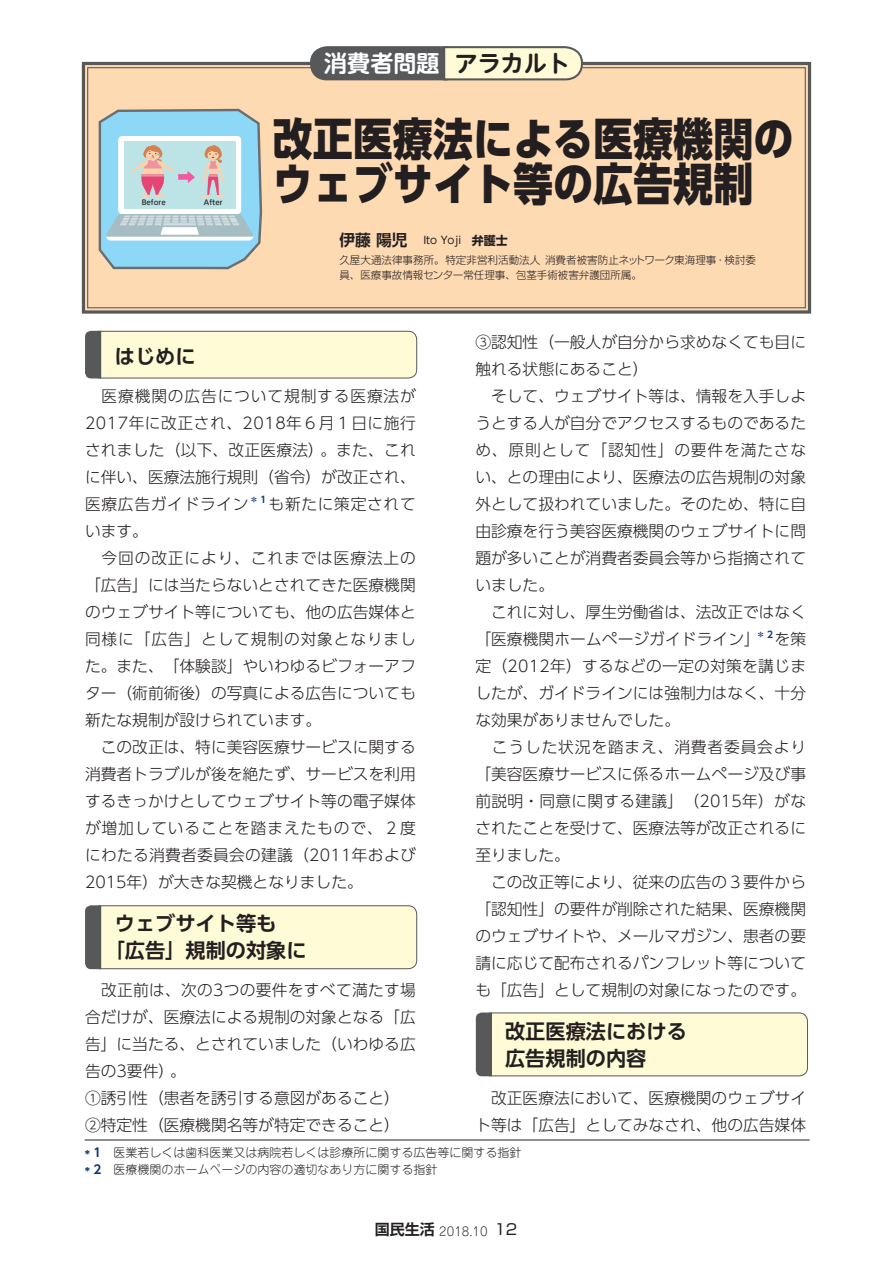
<style>
.page{position:relative;width:893px;height:1263px;background:#fff}
.page>*{position:absolute;margin:0;border:0;box-sizing:border-box;transform-origin:0 0}
.t1{font:800 45px/45px "UD Shin Go Pro";color:#231f20;scale:.89 1}
.t2{font:700 23.1px "UD Shin M Go Pro De";color:#fff}
.t3{font:700 20.25px/27px "UD Shin Go Pro De";color:#231f20}
.t4{font:300 15.75px/27px "UD Shin Go Pro";color:#231f20}
.t5{font:300 15.75px "UD Shin Go Pro";letter-spacing:.045em;color:#231f20}
.t6{font:300 12px/16.5px "Jun 101 Pro";color:#231f20}
.t7{font:300 10.5px/15px "Shin Go Pro";color:#231f20}
.t8{font:10.5px "UD Shin Go Pro";color:#231f20}
.t9{font:700 9.15px "UD Shin Go Pro De";color:#08357c}
.t10{font:500 7.05px "UD Shin M Go Pro";color:#231f20}
.s1{color:#231f20}
.s2{font-family:"UD Shin Go Pro De";font-weight:700;font-size:15.75px}
.s3{font-weight:700;font-size:12px}
.s4{font-family:"UD Shin Go Pro De";font-weight:700;color:#08357c}
.s5{font-family:"Shin Go Pro De";font-weight:700;font-size:15px}
.s6{font-family:"Shin Go Pro";font-weight:400;font-size:15px}
</style>
<div class="page">
<svg style="left:85px;top:330px;width:333px;height:49px;background:#f0eccc"></svg>
<svg style="left:85px;top:905px;width:333px;height:64px;background:#f2eecc"></svg>
<svg style="left:476px;top:1012px;width:332px;height:65px;background:#f1eecc"></svg>
<div style="left:81px;top:61px;width:731px;height:253px;background:#fedab3"></div>
<svg style="left:310px;top:46px;width:274px;height:35px;background:#a5a293"></svg>
<svg style="left:97px;top:107px;width:166px;height:163px;background:#b2d2dd"></svg>
<hr style="left:85px;top:1140px;width:725px;height:1px;background:#231f20">
<p class="t10" style="left:142px;top:197px;width:25px">Before</p>
<p class="t10" style="left:204px;top:197px;width:20px">After</p>
<h2 class="t2" style="left:324px;top:45px;width:247px">消費者問題 <span class="s1">アラカルト</span></h2>
<h1 class="t1" style="left:273px;top:115px;width:587px">改正医療法による医療機関のウェブサイト等の広告規制</h1>
<p class="t8" style="left:339px;top:231px;width:170px"><span class="s2">伊藤 陽児　</span>Ito Yoji　<span class="s3">弁護士</span></p>
<p class="t7" style="left:339px;top:251px;width:418px">久屋大通法律事務所。特定非営利活動法人 消費者被害防止ネットワーク東海理事・検討委員、医療事故情報センター常任理事、包茎手術被害弁護団所属。</p>
<p class="t4" style="left:475px;top:328px;width:332px">③認知性（一般人が自分から求めなくても目に触れる状態にあること）<br>　そして、ウェブサイト等は、情報を入手しようとする人が自分でアクセスするものであるため、原則として「認知性」の要件を満たさない、との理由により、医療法の広告規制の対象外として扱われていました。そのため、特に自由診療を行う美容医療機関のウェブサイトに問題が多いことが消費者委員会等から指摘されていました。<br>　これに対し、厚生労働省は、法改正ではなく「医療機関ホームページガイドライン」</p>
<p class="t3" style="left:115px;top:342px;width:82px">はじめに</p>
<p class="t4" style="left:85px;top:382px;width:332px;text-align:justify">　医療機関の広告について規制する医療法が2017年に改正され、2018年６月１日に施行されました（以下、改正医療法）。また、これに伴い、医療法施行規則（省令）が改正され、医療広告ガイドライン</p>
<p class="t9" style="left:249px;top:492px;width:20px">＊１</p>
<p class="t5" style="left:269px;top:492px;width:149px">も新たに策定されて</p>
<p class="t4" style="left:85px;top:517px;width:332px">います。<br>　今回の改正により、これまでは医療法上の「広告」には当たらないとされてきた医療機関のウェブサイト等についても、他の広告媒体と同様に「広告」として規制の対象となりました。また、「体験談」やいわゆるビフォーアフター（術前術後）の写真による広告についても新たな規制が設けられています。<br>　この改正は、特に美容医療サービスに関する消費者トラブルが後を絶たず、サービスを利用するきっかけとしてウェブサイト等の電子媒体が増加していることを踏まえたもので、２度にわたる消費者委員会の建議（2011年および<br>2015年）が大きな契機となりました。</p>
<p class="t3" style="left:105px;top:909px;width:203px;text-indent:10px">ウェブサイト等も<br>「広告」規制の対象に</p>
<p class="t4" style="left:85px;top:976px;width:332px">　改正前は、次の3つの要件をすべて満たす場合だけが、医療法による規制の対象となる「広告」に当たる、とされていました（いわゆる広告の3要件）。<br>①誘引性（患者を誘引する意図があること）<br>②特定性（医療機関名等が特定できること）</p>
<p class="t9" style="left:756px;top:627px;width:20px">＊２</p>
<p class="t4" style="left:475px;top:625px;width:332px;text-indent:299px">を策定（2012年）するなどの一定の対策を講じましたが、ガイドラインには強制力はなく、十分な効果がありませんでした。<br>　こうした状況を踏まえ、消費者委員会より「美容医療サービスに係るホームページ及び事前説明・同意に関する建議」（2015年）がなされたことを受けて、医療法等が改正されるに至りました。<br>　この改正等により、従来の広告の３要件から「認知性」の要件が削除された結果、医療機関のウェブサイトや、メールマガジン、患者の要請に応じて配布されるパンフレット等についても「広告」として規制の対象になったのです。</p>
<p class="t3" style="left:505px;top:1017px;width:183px">改正医療法における広告規制の内容</p>
<p class="t4" style="left:475px;top:1084px;width:332px">　改正医療法において、医療機関のウェブサイト等は「広告」としてみなされ、他の広告媒体</p>
<p class="t6" style="left:85px;top:1143px;width:438px"><span class="s4">＊ 1　</span>医業若しくは歯科医業又は病院若しくは診療所に関する広告等に関する指針<span class="s4">＊ 2　</span>医療機関のホームページの内容の適切なあり方に関する指針</p>
<p class="t6" style="left:375px;top:1221px;width:144px"><span class="s5">国民生活</span> 2018.10 <span class="s6">12</span></p>
</div>
